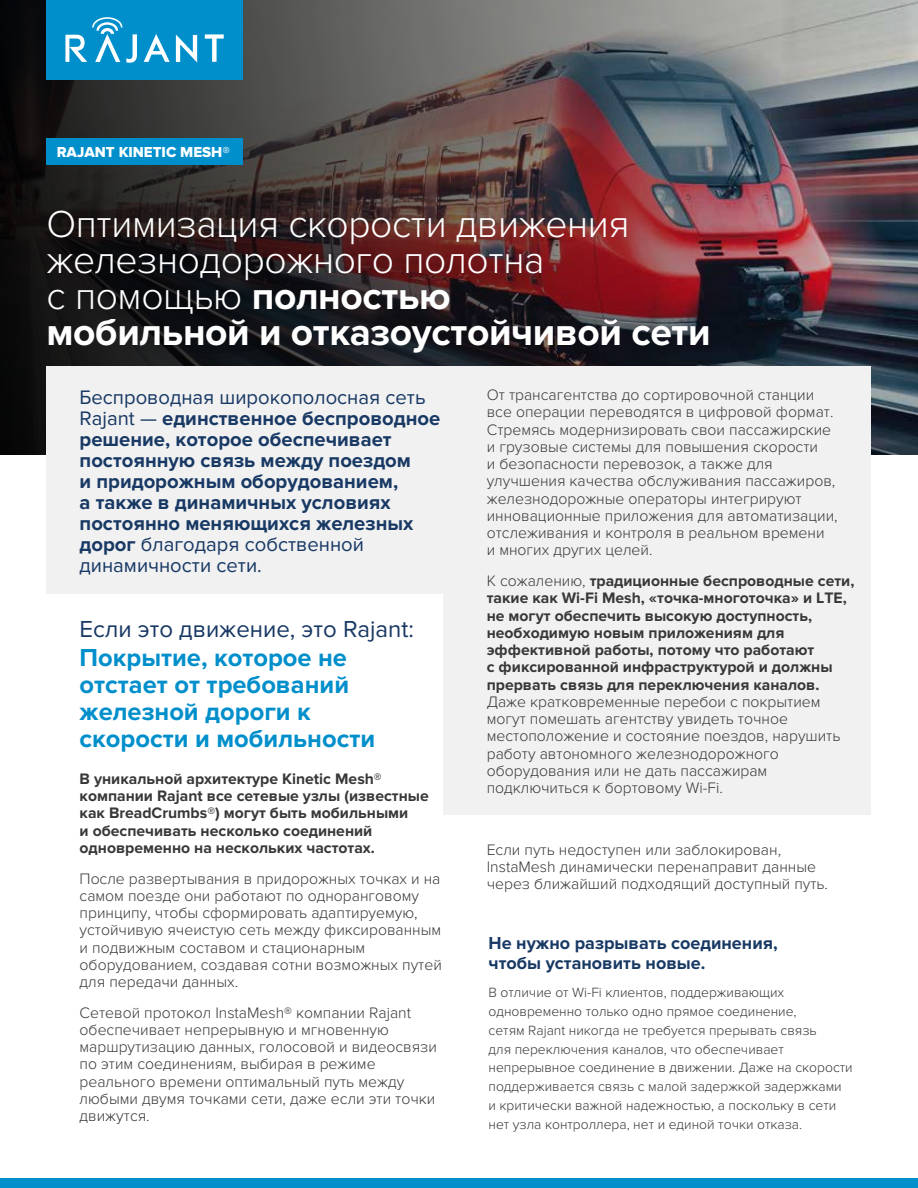
<style>
.page{position:relative;width:918px;height:1188px;background:#fff}
.page>*{position:absolute;margin:0;border:0;box-sizing:border-box;transform-origin:0 0}
.t1{font:300 39px/36px "Proxima Nova";letter-spacing:-.01em;color:#fff}
.t2{font:700 25.5px/27px "Proxima Nova";color:#008fcb}
.t3{font:24px "Proxima Nova";color:#183964}
.t4{font:700 20.25px/21px "Proxima Nova";color:#183964}
.t5{font:700 18px/19.5px "Proxima Nova";color:#183964}
.t6{font:300 15.75px/17.2px "Proxima Nova";color:#383839}
.t7{font:700 15.75px/17.2px "Proxima Nova";color:#383839}
.t8{font:15px "Proxima Nova Extrabld";color:#fff}
.t9{font:300 13.8px/18.8px "Proxima Nova";color:#383839}
.s1{font-weight:700}
.s2{font-weight:400}
.s3{font-weight:300}
</style>
<div class="page">
<img style="left:0;top:0;width:918px;height:455px">
<div style="left:46px;top:0;width:197px;height:80px;background:#008fcb"></div>
<svg style="left:205px;top:34px;width:19px;height:28px"></svg>
<svg style="left:176px;top:34px;width:21px;height:29px"></svg>
<svg style="left:144px;top:34px;width:26px;height:28px"></svg>
<svg style="left:65px;top:17px;width:72px;height:46px"></svg>
<div style="left:46px;top:366px;width:826px;height:448px;background:#f1f1f2"></div>
<div style="left:0;top:1178px;width:918px;height:10px;background:#008fcb"></div>
<div style="left:46px;top:138px;width:197px;height:26px;background:#008fcb"></div>
<div style="left:46px;top:594px;width:397px;height:298px;background:#fff"></div>
<p class="t8" style="left:57px;top:143px;width:175px">RAJANT KINETIC MESH®</p>
<h1 class="t1" style="left:46px;top:207px;width:666px">Оптимизация скорости движения железнодорожного полотна<br>с помощью <span class="s1">полностью<br>мобильной и отказоустойчивой сети</span></h1>
<p class="t4" style="left:80px;top:387px;width:362px"><span class="s2">Беспроводная широкополосная сеть<br>Rajant —</span> единственное беспроводное решение, которое обеспечивает постоянную связь между поездом<br>и придорожным оборудованием,<br>а также в динамичных условиях постоянно меняющихся железных дорог <span class="s2">благодаря собственной динамичности сети.</span></p>
<p class="t6" style="left:487px;top:387px;width:352px">От трансагентства до сортировочной станции все операции переводятся в цифровой формат.<br>Стремясь модернизировать свои пассажирские и грузовые системы для повышения скорости<br>и безопасности перевозок, а также для улучшения качества обслуживания пассажиров, железнодорожные операторы интегрируют инновационные приложения для автоматизации, отслеживания и контроля в реальном времени<br>и многих других целей.</p>
<p class="t7" style="left:487px;top:573px;width:369px"><span class="s3">К сожалению,</span> традиционные беспроводные сети, такие как Wi-Fi Mesh, «точка-многоточка» и LTE, не могут обеспечить высокую доступность, необходимую новым приложениям для эффективной работы, потому что работают<br>с фиксированной инфраструктурой и должны прервать связь для переключения каналов.</p>
<p class="t6" style="left:487px;top:693px;width:355px">Даже кратковременные перебои с покрытием могут помешать агентству увидеть точное местоположение и состояние поездов, нарушить работу автономного железнодорожного оборудования или не дать пассажирам подключиться к бортовому Wi-Fi.</p>
<h3 class="t3" style="left:80px;top:615px;width:336px">Если это движение, это Rajant:</h3>
<h2 class="t2" style="left:80px;top:645px;width:297px">Покрытие, которое не отстает от требований железной дороги к скорости и мобильности</h2>
<p class="t7" style="left:80px;top:770px;width:351px">В уникальной архитектуре Kinetic Mesh® компании Rajant все сетевые узлы (известные как BreadCrumbs®) могут быть мобильными<br>и обеспечивать несколько соединений одновременно на нескольких частотах.</p>
<p class="t6" style="left:80px;top:870px;width:364px">После развертывания в придорожных точках и на самом поезде они работают по одноранговому принципу, чтобы сформировать адаптируемую, устойчивую ячеистую сеть между фиксированным и подвижным составом и стационарным оборудованием, создавая сотни возможных путей для передачи данных.</p>
<p class="t6" style="left:80px;top:1004px;width:359px">Сетевой протокол InstaMesh® компании Rajant обеспечивает непрерывную и мгновенную маршрутизацию данных, голосовой и видеосвязи по этим соединениям, выбирая в режиме реального времени оптимальный путь между любыми двумя точками сети, даже если эти точки движутся.</p>
<p class="t6" style="left:487px;top:841px;width:343px">Если путь недоступен или заблокирован,<br>InstaMesh динамически перенаправит данные через ближайший подходящий доступный путь.</p>
<p class="t5" style="left:489px;top:934px;width:291px">Не нужно разрывать соединения, чтобы установить новые.</p>
<p class="t9" style="left:489px;top:984px;width:366px">В отличие от Wi-Fi клиентов, поддерживающих одновременно только одно прямое соединение,<br>сетям Rajant никогда не требуется прерывать связь<br>для переключения каналов, что обеспечивает непрерывное соединение в движении. Даже на скорости поддерживается связь с малой задержкой задержками<br>и критически важной надежностью, а поскольку в сети нет узла контроллера, нет и единой точки отказа.</p>
</div>
